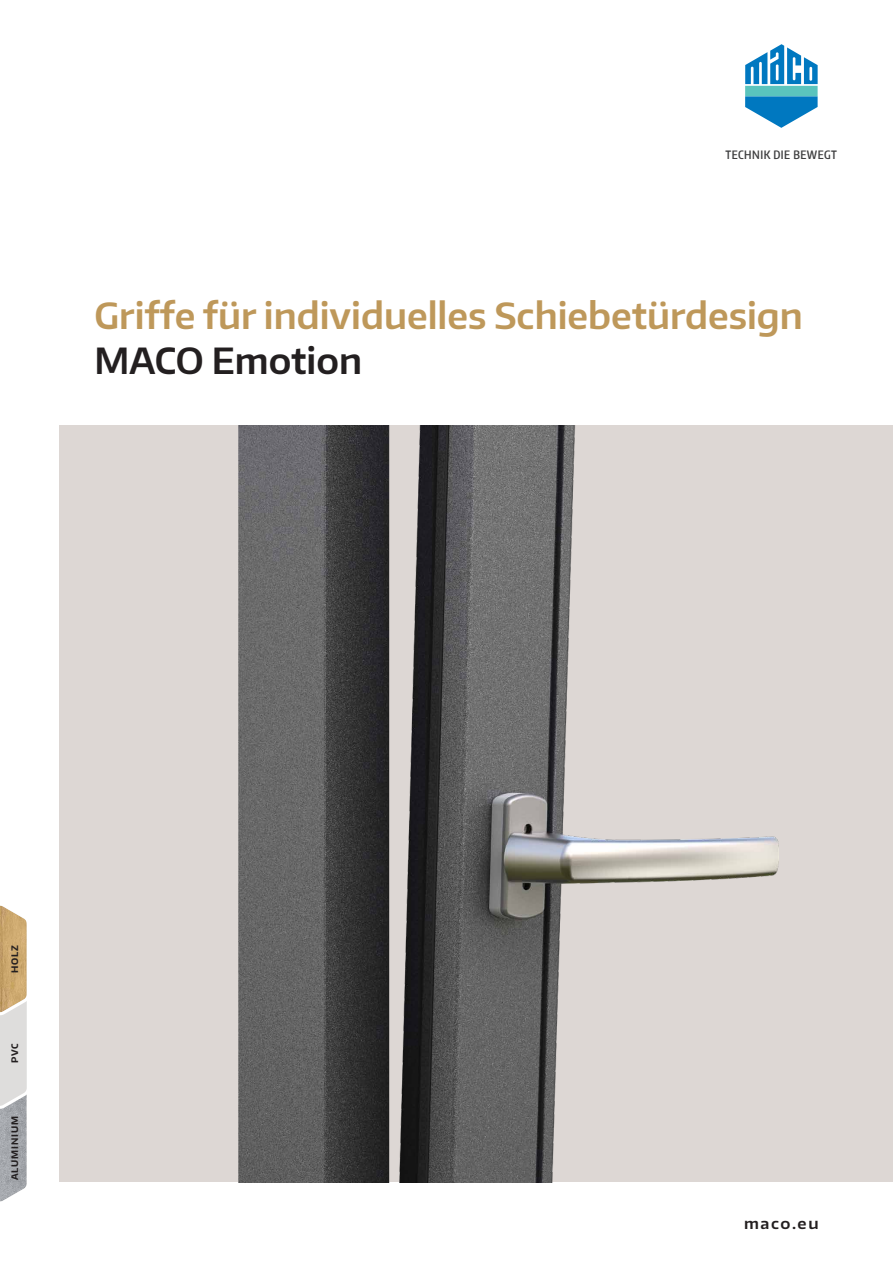
<style>
.page{position:relative;width:893px;height:1263px;background:#fff}
.page>*{position:absolute;margin:0;border:0;box-sizing:border-box;transform-origin:0 0}
.Headline_U1_gold{font:600 36px "Encode Sans Normal";color:#be985a}
.Headline_U1_schwarz{font:600 36px "Encode Sans Normal";color:#231f20}
.URL_U1{font:600 15px "Encode Sans Wide";letter-spacing:.105em;color:#231f20}
.t1{font:600 11.55px "Encode Sans Compressed";letter-spacing:.04em;color:#3e3e3f}
.Material_U1{font:700 9px "Encode Sans Normal";letter-spacing:.1em;color:#231f20}
</style>
<div class="page">
<div style="left:60px;top:425px;width:833px;height:757px;background:#ddd7d4"></div>
<img style="left:238px;top:425px;width:540px;height:757px">
<svg style="left:0;top:905px;width:27px;height:297px;background:#c8beae"></svg>
<svg style="left:745px;top:44px;width:73px;height:84px"></svg>
<p class="t1" style="left:725px;top:147px;width:113px">TECHNIK DIE BEWEGT</p>
<p class="Headline_U1_gold" style="left:95px;top:292px;width:710px">Griffe für individuelles Schiebetürdesign</p>
<p class="Headline_U1_schwarz" style="left:95px;top:337px;width:269px">MACO Emotion</p>
<p class="Material_U1" style="left:9px;top:973px;width:30px;rotate:-90deg">HOLZ</p>
<p class="Material_U1" style="left:9px;top:1063px;width:21px;rotate:-90deg">PVC</p>
<p class="Material_U1" style="left:9px;top:1180px;width:66px;rotate:-90deg">ALUMINIUM</p>
<p class="URL_U1" style="left:744px;top:1213px;width:76px">maco.eu</p>
</div>
